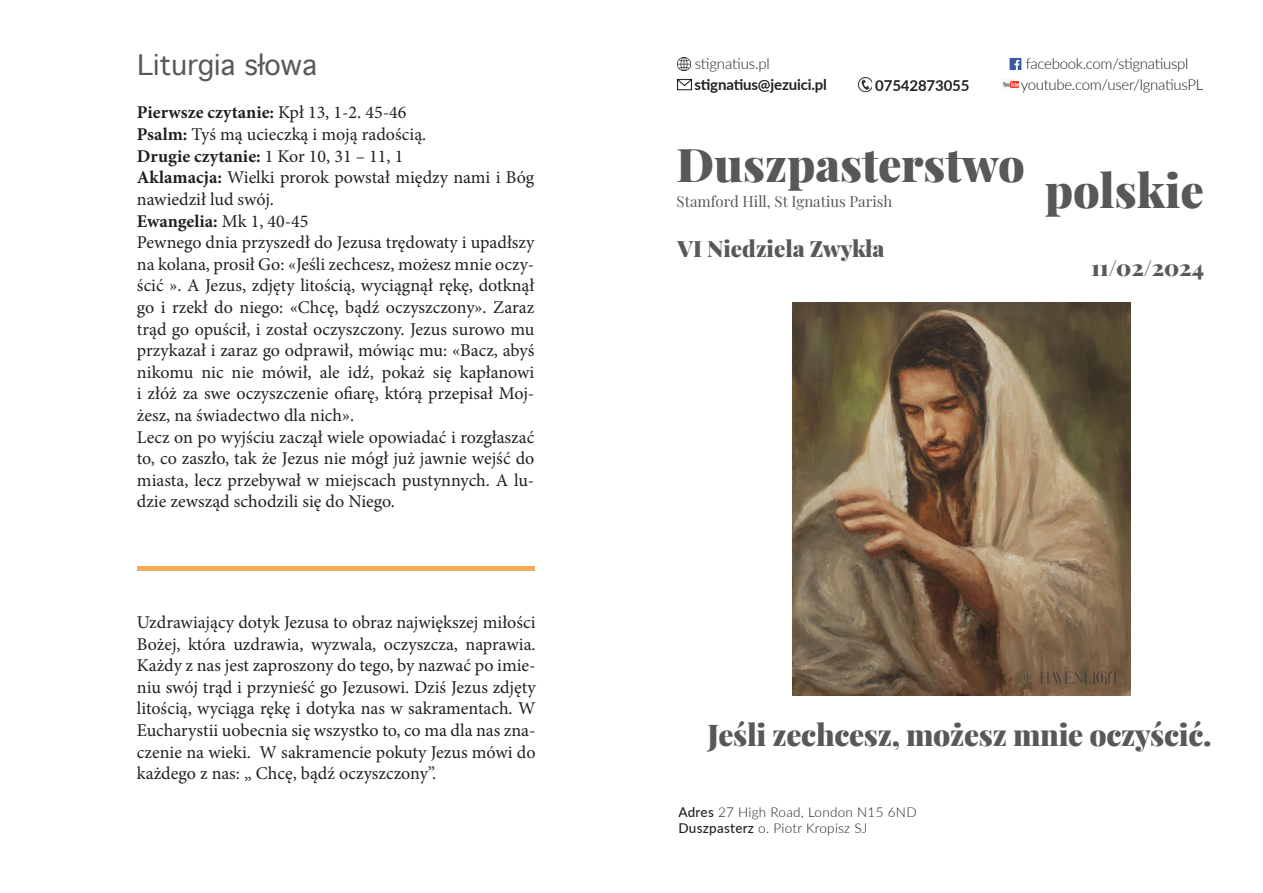
<style>
.page{position:relative;width:1263px;height:893px;background:#fff}
.page>*{position:absolute;margin:0;border:0;box-sizing:border-box;transform-origin:0 0}
.t1{font:900 46.5px "Playfair Display";color:#57585a}
.t2{font:900 30px "Playfair Display";letter-spacing:-.01em;color:#57585a}
.t3{font:27px "Geneva";color:#57585a}
.t4{font:900 22.5px "Playfair Display";color:#57585a}
.akapit{font:18px/21.6px "Minion Pro";color:#231f20;text-align:justify}
.akapit-2{font:700 18px "Minion Pro";color:#231f20}
.t5{font:300 15px "Lato";letter-spacing:-.02em;color:#231f20}
.t6{font:700 15px "Lato";letter-spacing:-.01em;color:#231f20}
.t7{font:15px "Playfair Display";color:#57585a}
.t8{font:300 13.5px "Lato";letter-spacing:.02em;color:#231f20}
.s1{font-weight:400}
.s2{font-weight:700}
.s3{font-weight:500}
</style>
<div class="page">
<img style="left:677px;top:78px;width:14px;height:13px">
<img style="left:1009px;top:59px;width:13px;height:11px">
<img style="left:858px;top:78px;width:14px;height:14px">
<img style="left:677px;top:57px;width:14px;height:14px">
<img style="left:1003px;top:80px;width:16px;height:8px">
<hr style="left:137px;top:567px;width:397px;height:4px;background:#f2ac57">
<img style="left:792px;top:303px;width:338px;height:393px">
<p class="t3" style="left:138px;top:50px;width:181px">Liturgia słowa</p>
<p class="akapit-2" style="left:137px;top:100px;width:271px">Pierwsze czytanie: <span class="s1">Kpł 13, 1-2. 45-46</span></p>
<p class="akapit" style="left:137px;top:124px;width:291px"><span class="s2">Psalm:</span> Tyś mą ucieczką i moją radością.</p>
<p class="akapit-2" style="left:137px;top:143px;width:268px">Drugie czytanie: <span class="s1">1 Kor 10, 31 – 11, 1</span></p>
<p class="akapit" style="left:137px;top:167px;width:399px"><span class="s2">Aklamacja:</span> Wielki prorok powstał między nami i Bóg nawiedził lud swój.</p>
<p class="akapit-2" style="left:137px;top:208px;width:173px">Ewangelia: <span class="s1">Mk 1, 40-45</span></p>
<p class="akapit" style="left:137px;top:232px;width:399px">Pewnego dnia przyszedł do Jezusa trędowaty i upadłszy na kolana, prosił Go: «Jeśli zechcesz, możesz mnie oczy&shy;ścić ». A Jezus, zdjęty litością, wyciągnął rękę, dotknął go i rzekł do niego: «Chcę, bądź oczyszczony». Zaraz trąd go opuścił, i został oczyszczony. Jezus surowo mu przykazał i zaraz go odprawił, mówiąc mu: «Bacz, abyś nikomu nic nie mówił, ale idź, pokaż się kapłanowi i złóż za swe oczyszczenie ofiarę, którą przepisał Moj&shy;żesz, na świadectwo dla nich».</p>
<p class="akapit" style="left:137px;top:426px;width:399px">Lecz on po wyjściu zaczął wiele opowiadać i rozgłaszać to, co zaszło, tak że Jezus nie mógł już jawnie wejść do miasta, lecz przebywał w miejscach pustynnych. A lu&shy;dzie zewsząd schodzili się do Niego.</p>
<p class="akapit" style="left:137px;top:611px;width:400px">Uzdrawiający dotyk Jezusa to obraz największej miłości Bożej, która uzdrawia, wyzwala, oczyszcza, naprawia.<br>Każdy z nas jest zaproszony do tego, by nazwać po imie&shy;niu swój trąd i przynieść go Jezusowi. Dziś Jezus zdjęty litością, wyciąga rękę i dotyka nas w sakramentach. W Eucharystii uobecnia się wszystko to, co ma dla nas zna&shy;czenie na wieki. W sakramencie pokuty Jezus mówi do każdego z nas: „ Chcę, bądź oczyszczony”.</p>
<p class="t5" style="left:695px;top:53px;width:77px">stignatius.pl</p>
<p class="t6" style="left:694px;top:73px;width:134px">stignatius@jezuici.pl</p>
<p class="t6" style="left:875px;top:75px;width:96px">07542873055</p>
<p class="t5" style="left:1026px;top:54px;width:164px">facebook.com/stignatiuspl</p>
<p class="t5" style="left:1021px;top:74px;width:184px">youtube.com/user/IgnatiusPL</p>
<p class="t1" style="left:677px;top:128px;width:350px">Duszpasterstwo</p>
<p class="t7" style="left:677px;top:189px;width:217px">Stamford Hill, St Ignatius Parish</p>
<p class="t4" style="left:677px;top:231px;width:208px">VI Niedziela Zwykła</p>
<p class="t1" style="left:1045px;top:154px;width:161px">polskie</p>
<p class="t4" style="left:1091px;top:250px;width:115px">11/02/2024</p>
<p class="t2" style="left:707px;top:711px;width:506px">Jeśli zechcesz, możesz mnie oczyścić.</p>
<p class="t8" style="left:678px;top:802px;width:240px"><span class="s3">Adres</span> 27 High Road, London N15 6ND</p>
<p class="t8" style="left:678px;top:819px;width:191px"><span class="s3">Duszpasterz</span> o. Piotr Kropisz SJ</p>
</div>
